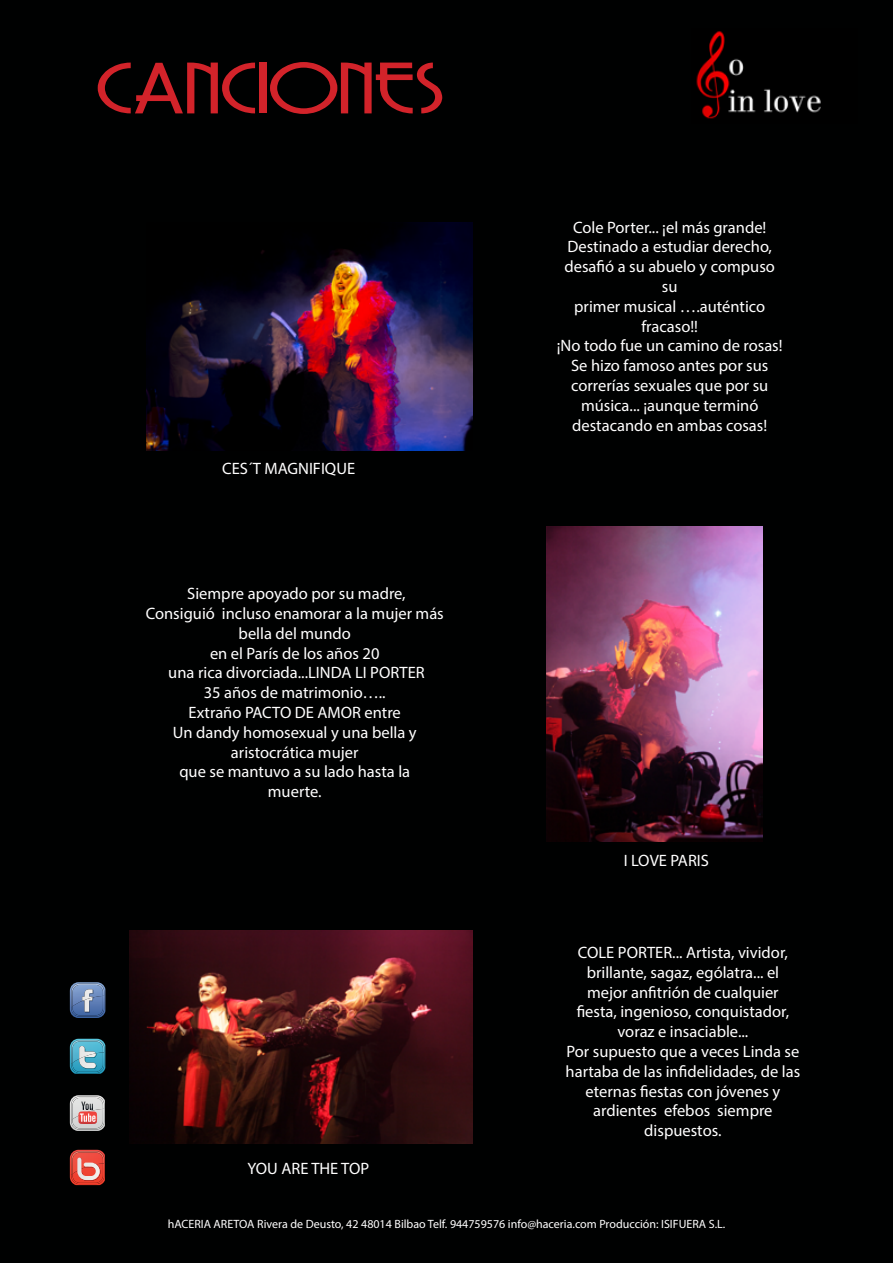
<style>
.page{position:relative;width:893px;height:1263px;background:#000101}
.page>*{position:absolute;margin:0;border:0;box-sizing:border-box;transform-origin:0 0}
.t1{font:67.5px "Copasetic NF";color:#d2232a;scale:1.3 1}
.t2{font:16.5px/19.8px "Myriad Pro";color:#fff;text-align:center}
.t3{font:12px "Myriad Pro";color:#fff}
</style>
<div class="page">
<svg style="left:70px;top:982px;width:35px;height:36px"></svg>
<img style="left:71px;top:1007px;width:33px;height:9px">
<img style="left:71px;top:984px;width:33px;height:23px">
<svg style="left:70px;top:1039px;width:35px;height:35px"></svg>
<img style="left:79px;top:1046px;width:17px;height:6px">
<img style="left:71px;top:1052px;width:33px;height:21px">
<svg style="left:70px;top:1095px;width:35px;height:36px"></svg>
<svg style="left:70px;top:1150px;width:35px;height:35px"></svg>
<img style="left:147px;top:223px;width:326px;height:228px">
<img style="left:546px;top:526px;width:216px;height:316px">
<img style="left:130px;top:930px;width:343px;height:213px">
<img style="left:691px;top:29px;width:166px;height:94px">
<h1 class="t1" style="left:96px;top:56px;width:270px">CANCIONES</h1>
<p class="t2" style="left:222px;top:459px;width:135px">CES´T MAGNIFIQUE</p>
<p class="t2" style="left:146px;top:583px;width:300px">Siempre apoyado por su madre,<br>Consiguió incluso enamorar a la mujer más bella del mundo<br>en el París de los años 20<br>una rica divorciada...LINDA LI PORTER<br>35 años de matrimonio…..<br>Extraño PACTO DE AMOR entre<br>Un dandy homosexual y una bella y aristocrática mujer<br>que se mantuvo a su lado hasta la<br>muerte.</p>
<p class="t2" style="left:248px;top:1159px;width:123px">YOU ARE THE TOP</p>
<p class="t2" style="left:557px;top:217px;width:227px">Cole Porter... ¡el más grande!<br>Destinado a estudiar derecho, desafió a su abuelo y compuso su<br>primer musical ….auténtico fracaso!!<br>¡No todo fue un camino de rosas!<br>Se hizo famoso antes por sus correrías sexuales que por su música... ¡aunque terminó destacando en ambas cosas!</p>
<p class="t2" style="left:624px;top:851px;width:87px">I LOVE PARIS</p>
<p class="t2" style="left:566px;top:942px;width:236px">COLE PORTER... Artista, vividor, brillante, sagaz, ególatra... el mejor anfitrión de cualquier fiesta, ingenioso, conquistador, voraz e insaciable...<br>Por supuesto que a veces Linda se hartaba de las infidelidades, de las eternas fiestas con jóvenes y ardientes efebos siempre dispuestos.</p>
<p class="t3" style="left:168px;top:1216px;width:559px">hACERIA ARETOA Rivera de Deusto, 42 48014 Bilbao Telf. 944759576 info@haceria.com Producción: ISIFUERA S.L.</p>
</div>
